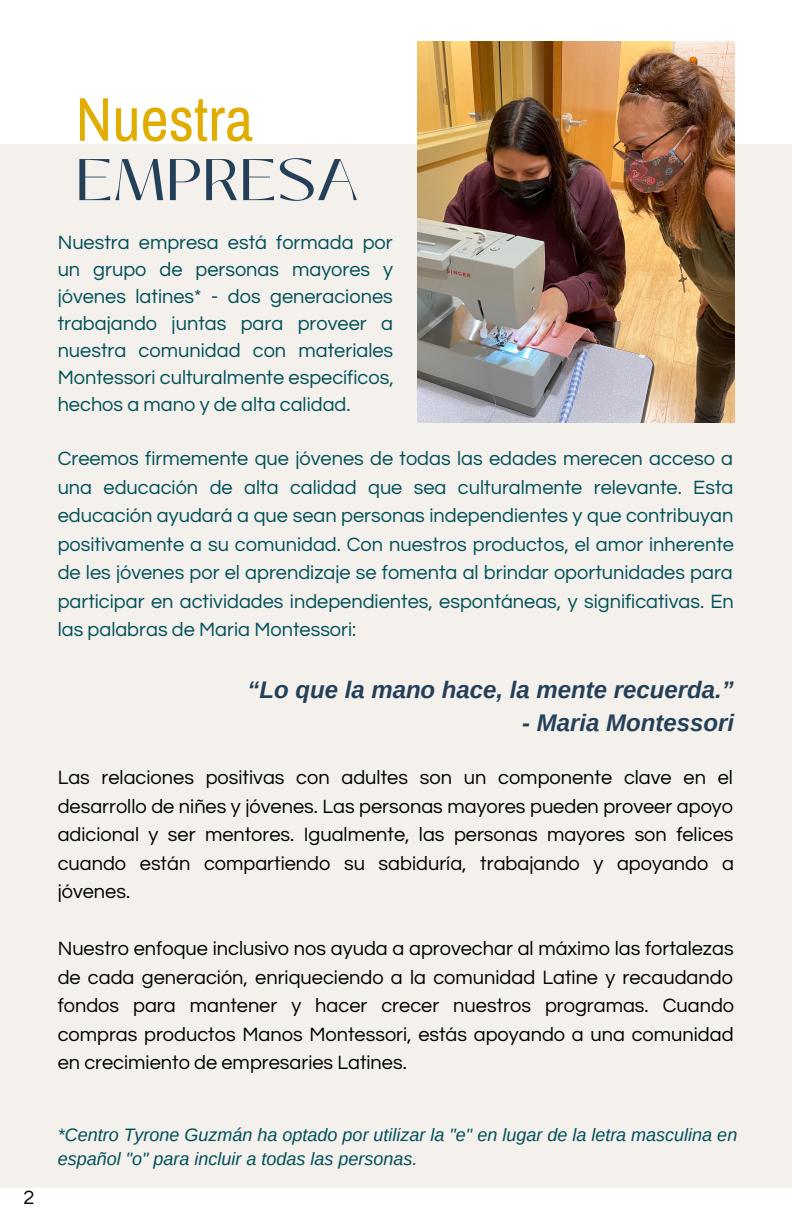
<style>
.page{position:relative;width:792px;height:1224px;background:#fff}
.page>*{position:absolute;margin:0;border:0;box-sizing:border-box;transform-origin:0 0}
.t1{font:62px "Archivo Narrow";color:#e1ad01}
.t2{font:58.6px "Black Mango";color:#234058}
.t3{font:italic 700 24px "Arimo";color:#234058}
.t4{font:20px/28.4px "Questrial";color:#005059;text-align:justify}
.t5{font:20px/28.4px "Questrial";color:#000;text-align:justify}
.t6{font:italic 18px/24px "Arimo";color:#005059}
</style>
<div class="page">
<div style="left:0;top:144px;width:792px;height:1044px;background:#f4f0ec"></div>
<img style="left:418px;top:41px;width:316px;height:381px">
<p class="t5" style="left:24px;top:1184px;width:12px">2</p>
<h1 class="t1" style="left:76px;top:86px;width:179px">Nuestra</h1>
<h2 class="t2" style="left:76px;top:136px;width:285px">EMPRESA</h2>
<p class="t4" style="left:58px;top:229px;width:338px;line-height:27px">Nuestra empresa está formada por un grupo de personas mayores y jóvenes latines* - dos generaciones trabajando juntas para proveer a nuestra comunidad con materiales Montessori culturalmente específicos, hechos a mano y de alta calidad.</p>
<p class="t4" style="left:58px;top:445px;width:678px">Creemos firmemente que jóvenes de todas las edades merecen acceso a una educación de alta calidad que sea culturalmente relevante. Esta educación ayudará a que sean personas independientes y que contribuyan positivamente a su comunidad. Con nuestros productos, el amor inherente de les jóvenes por el aprendizaje se fomenta al brindar oportunidades para participar en actividades independientes, espontáneas, y significativas. En las palabras de Maria Montessori:</p>
<p class="t3" style="left:247px;top:677px;width:488px">“Lo que la mano hace, la mente recuerda.”</p>
<p class="t3" style="left:522px;top:710px;width:213px">- Maria Montessori</p>
<p class="t5" style="left:58px;top:764px;width:678px">Las relaciones positivas con adultes son un componente clave en el desarrollo de niñes y jóvenes. Las personas mayores pueden proveer apoyo adicional y ser mentores. Igualmente, las personas mayores son felices cuando están compartiendo su sabiduría, trabajando y apoyando a jóvenes.</p>
<p class="t5" style="left:58px;top:935px;width:678px">Nuestro enfoque inclusivo nos ayuda a aprovechar al máximo las fortalezas de cada generación, enriqueciendo a la comunidad Latine y recaudando fondos para mantener y hacer crecer nuestros programas. Cuando compras productos Manos Montessori, estás apoyando a una comunidad en crecimiento de empresaries Latines.</p>
<p class="t6" style="left:58px;top:1123px;width:681px">*Centro Tyrone Guzmán ha optado por utilizar la "e" en lugar de la letra masculina en español "o" para incluir a todas las personas.</p>
</div>
